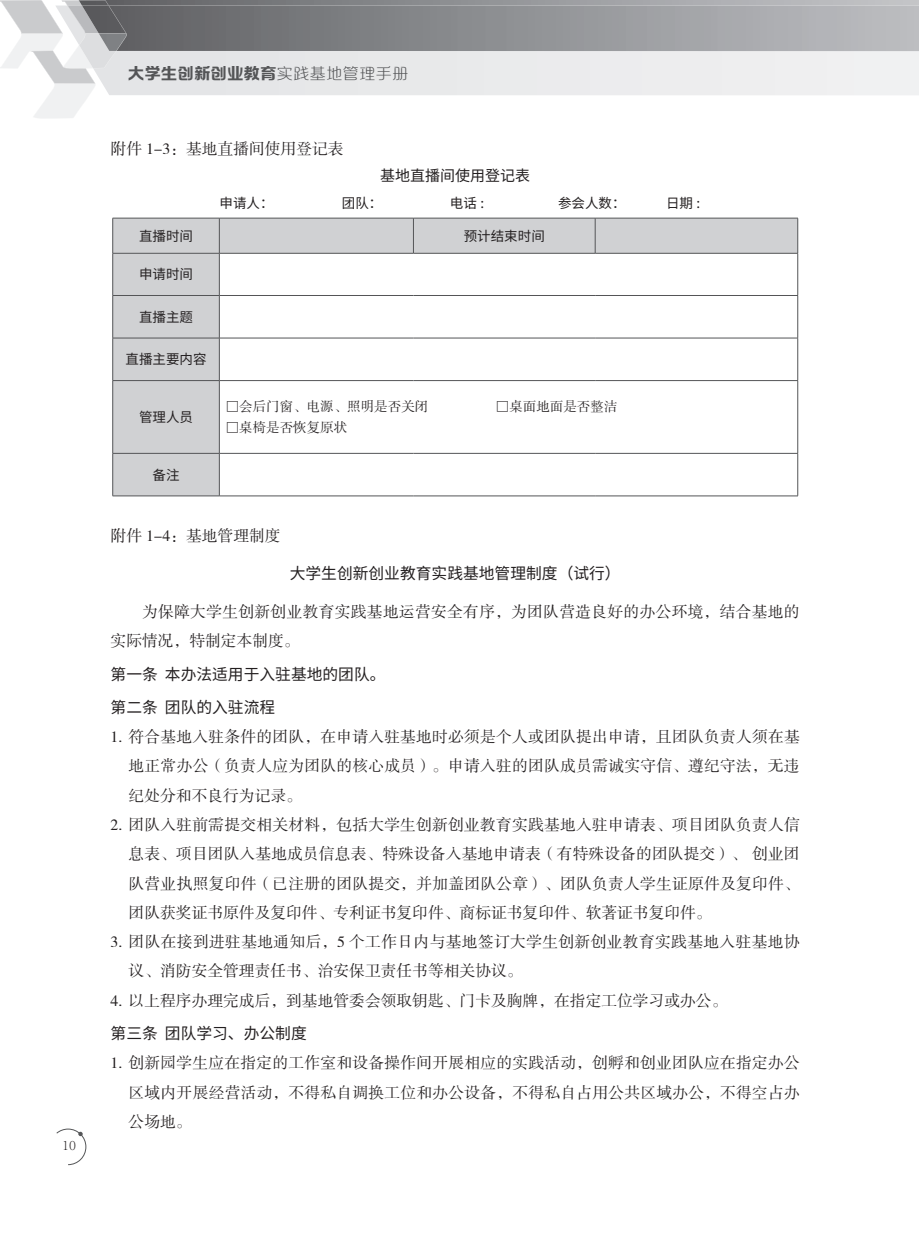
<style>
.page{position:relative;width:919px;height:1238px;background:#fff}
.page>*{position:absolute;margin:0;border:0;box-sizing:border-box;transform-origin:0 0}
.t1{font:16.5px "FZMODTS DA GB1 0";color:#545557}
.t2{font:15.75px/29.2px "FZSSK GBK1 0";letter-spacing:.015em;color:#231f20;text-align:justify}
.t3{font:15.75px/33.5px "Source Han Sans CN";color:#231f20}
.t4{font:15px "Source Han Sans CN";color:#231f20}
.t5{font:300 15px "Adobe Song Std";color:#231f20}
.t6{font:13.5px "Source Han Sans CN";color:#231f20}
.t7{font:13.5px "FZSSK GBK1 0";color:#231f20}
.s1{font-family:"FZMODTS XIAN GB1 0"}
</style>
<div class="page">
<svg style="left:56px;top:1128px;width:30px;height:36px"></svg>
<svg style="left:0;top:0;width:918px;height:118px"></svg>
<svg style="left:113px;top:219px;width:684px;height:276px"></svg>
<hr style="left:112px;top:253px;width:107px;height:1px;background:#545557">
<hr style="left:219px;top:253px;width:194px;height:1px;background:#545557">
<hr style="left:413px;top:253px;width:182px;height:1px;background:#545557">
<hr style="left:595px;top:253px;width:202px;height:1px;background:#545557">
<hr style="left:112px;top:295px;width:107px;height:1px;background:#545557">
<hr style="left:219px;top:295px;width:194px;height:1px;background:#545557">
<hr style="left:413px;top:295px;width:182px;height:1px;background:#545557">
<hr style="left:595px;top:295px;width:202px;height:1px;background:#545557">
<hr style="left:112px;top:338px;width:107px;height:1px;background:#545557">
<hr style="left:219px;top:338px;width:194px;height:1px;background:#545557">
<hr style="left:413px;top:338px;width:182px;height:1px;background:#545557">
<hr style="left:595px;top:338px;width:202px;height:1px;background:#545557">
<hr style="left:112px;top:380px;width:107px;height:1px;background:#545557">
<hr style="left:219px;top:380px;width:194px;height:1px;background:#545557">
<hr style="left:413px;top:380px;width:182px;height:1px;background:#545557">
<hr style="left:595px;top:380px;width:202px;height:1px;background:#545557">
<hr style="left:112px;top:453px;width:107px;height:1px;background:#545557">
<hr style="left:219px;top:453px;width:194px;height:1px;background:#545557">
<hr style="left:413px;top:453px;width:182px;height:1px;background:#545557">
<hr style="left:595px;top:453px;width:202px;height:1px;background:#545557">
<hr style="left:112px;top:218px;width:107px;height:1px;background:#545557">
<hr style="left:112px;top:218px;width:1px;height:35px;background:#545557">
<hr style="left:219px;top:218px;width:194px;height:1px;background:#545557">
<hr style="left:219px;top:218px;width:1px;height:35px;background:#545557">
<hr style="left:413px;top:218px;width:182px;height:1px;background:#545557">
<hr style="left:413px;top:218px;width:1px;height:35px;background:#545557">
<hr style="left:595px;top:218px;width:202px;height:1px;background:#545557">
<hr style="left:595px;top:218px;width:1px;height:35px;background:#545557">
<hr style="left:797px;top:218px;width:1px;height:35px;background:#545557">
<hr style="left:112px;top:253px;width:1px;height:42px;background:#545557">
<hr style="left:219px;top:253px;width:1px;height:42px;background:#545557">
<hr style="left:797px;top:253px;width:1px;height:42px;background:#545557">
<hr style="left:112px;top:296px;width:1px;height:42px;background:#545557">
<hr style="left:219px;top:296px;width:1px;height:42px;background:#545557">
<hr style="left:797px;top:296px;width:1px;height:42px;background:#545557">
<hr style="left:112px;top:338px;width:1px;height:42px;background:#545557">
<hr style="left:219px;top:338px;width:1px;height:42px;background:#545557">
<hr style="left:797px;top:338px;width:1px;height:42px;background:#545557">
<hr style="left:112px;top:381px;width:1px;height:72px;background:#545557">
<hr style="left:219px;top:381px;width:1px;height:72px;background:#545557">
<hr style="left:797px;top:381px;width:1px;height:72px;background:#545557">
<hr style="left:112px;top:453px;width:1px;height:42px;background:#545557">
<hr style="left:219px;top:453px;width:1px;height:42px;background:#545557">
<hr style="left:797px;top:453px;width:1px;height:42px;background:#545557">
<hr style="left:112px;top:495px;width:107px;height:1px;background:#545557">
<hr style="left:219px;top:495px;width:194px;height:1px;background:#545557">
<hr style="left:413px;top:495px;width:182px;height:1px;background:#545557">
<hr style="left:595px;top:495px;width:202px;height:1px;background:#545557">
<p class="t5" style="left:62px;top:1136px;width:15px">10</p>
<p class="t1" style="left:128px;top:64px;width:282px">大学生创新创业教育<span class="s1">实践基地管理手册</span></p>
<p class="t2" style="left:111px;top:134px;width:234px">附件 1-3：基地直播间使用登记表</p>
<p class="t4" style="left:380px;top:167px;width:151px">基地直播间使用登记表</p>
<p class="t6" style="left:219px;top:195px;width:55px">申请人：</p>
<p class="t6" style="left:342px;top:195px;width:42px">团队：</p>
<p class="t6" style="left:450px;top:195px;width:36px">电话 :</p>
<p class="t6" style="left:558px;top:195px;width:69px">参会人数：</p>
<p class="t6" style="left:666px;top:195px;width:36px">日期 :</p>
<p class="t6" style="left:139px;top:228px;width:55px">直播时间</p>
<p class="t6" style="left:464px;top:228px;width:82px">预计结束时间</p>
<p class="t6" style="left:139px;top:267px;width:55px">申请时间</p>
<p class="t6" style="left:139px;top:309px;width:55px">直播主题</p>
<p class="t6" style="left:125px;top:352px;width:82px">直播主要内容</p>
<p class="t6" style="left:139px;top:409px;width:55px">管理人员</p>
<p class="t6" style="left:152px;top:467px;width:28px">备注</p>
<p class="t7" style="left:226px;top:399px;width:204px">□会后门窗、电源、照明是否关闭</p>
<p class="t7" style="left:496px;top:399px;width:123px">□桌面地面是否整洁</p>
<p class="t7" style="left:226px;top:420px;width:123px">□桌椅是否恢复原状</p>
<p class="t2" style="left:111px;top:521px;width:171px">附件 1-4：基地管理制度</p>
<p class="t3" style="left:290px;top:557px;width:332px">大学生创新创业教育实践基地管理制度（试行）</p>
<p class="t2" style="left:111px;top:597px;width:690px;text-indent:32px">为保障大学生创新创业教育实践基地运营安全有序，为团队营造良好的办公环境，结合基地的实际情况，特制定本制度。</p>
<p class="t3" style="left:111px;top:657px;width:276px">第一条 本办法适用于入驻基地的团队。第二条 团队的入驻流程</p>
<p class="t2" style="left:129px;top:722px;width:672px;text-indent:-18px">1. 符合基地入驻条件的团队，在申请入驻基地时必须是个人或团队提出申请，且团队负责人须在基地正常办公（负责人应为团队的核心成员）。申请入驻的团队成员需诚实守信、遵纪守法，无违纪处分和不良行为记录。</p>
<p class="t2" style="left:129px;top:810px;width:672px;text-indent:-18px">2. 团队入驻前需提交相关材料，包括大学生创新创业教育实践基地入驻申请表、项目团队负责人信息表、项目团队入基地成员信息表、特殊设备入基地申请表（有特殊设备的团队提交）、 创业团队营业执照复印件（已注册的团队提交，并加盖团队公章）、团队负责人学生证原件及复印件、团队获奖证书原件及复印件、专利证书复印件、商标证书复印件、软著证书复印件。</p>
<p class="t2" style="left:129px;top:927px;width:672px;text-indent:-18px">3. 团队在接到进驻基地通知后，5 个工作日内与基地签订大学生创新创业教育实践基地入驻基地协议、消防安全管理责任书、治安保卫责任书等相关协议。</p>
<p class="t2" style="left:111px;top:986px;width:618px">4. 以上程序办理完成后，到基地管委会领取钥匙、门卡及胸牌，在指定工位学习或办公。</p>
<p class="t3" style="left:111px;top:1017px;width:198px">第三条 团队学习、办公制度</p>
<p class="t2" style="left:129px;top:1048px;width:672px;text-indent:-18px">1. 创新园学生应在指定的工作室和设备操作间开展相应的实践活动，创孵和创业团队应在指定办公区域内开展经营活动，不得私自调换工位和办公设备，不得私自占用公共区域办公，不得空占办公场地。</p>
</div>
